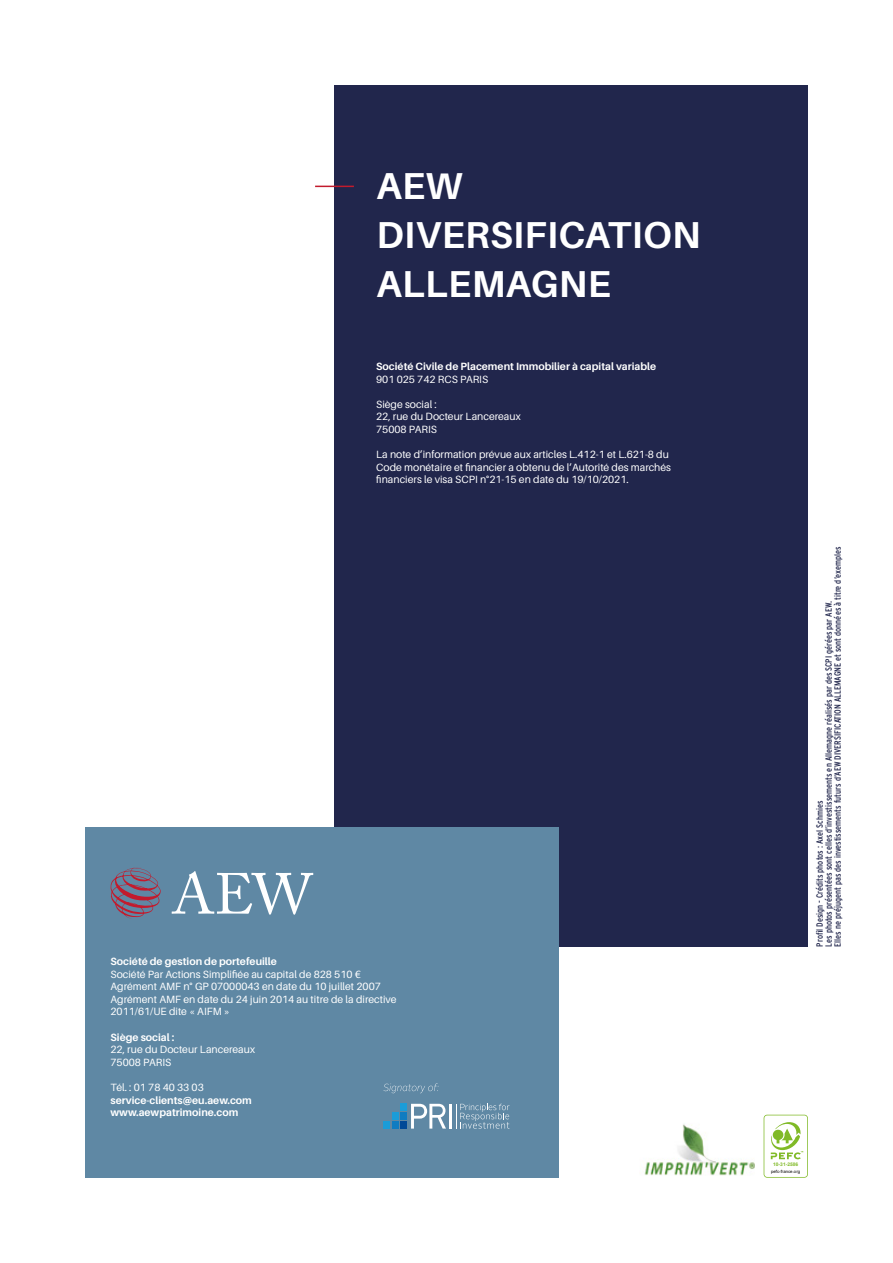
<style>
.page{position:relative;width:893px;height:1263px;background:#fff}
.page>*{position:absolute;margin:0;border:0;box-sizing:border-box;transform-origin:0 0}
.t1{font:700 37.5px/48.8px "Aileron";letter-spacing:.01em;color:#fff}
.t2{font:10.5px/12.6px "Aileron";color:#fff}
.t3{font:700 10.5px/12.6px "Aileron";color:#fff}
.t4{font:9px/9px "Interstate Cond";color:#21264c}
.t5{font:700 4.95px "Arial";color:#80ba27}
.t6{font:4.35px "Arial";color:#000}
</style>
<div class="page">
<div style="left:334px;top:85px;width:474px;height:862px;background:#21264c"></div>
<img style="left:644px;top:1124px;width:111px;height:52px">
<div style="left:764px;top:1115px;width:44px;height:63px;background:#9bc855;border-radius:4px"></div>
<div style="left:764px;top:1115px;width:43px;height:62px;background:#fff;border-radius:3px"></div>
<svg style="left:770px;top:1122px;width:33px;height:37px"></svg>
<div style="left:85px;top:828px;width:473px;height:350px;background:#5f88a4"></div>
<svg style="left:172px;top:871px;width:141px;height:44px"></svg>
<svg style="left:110px;top:867px;width:51px;height:52px"></svg>
<div style="left:400px;top:1104px;width:7px;height:7px;background:#1a9cd8"></div>
<div style="left:400px;top:1113px;width:7px;height:7px;background:#107cc1"></div>
<div style="left:400px;top:1121px;width:7px;height:7px;background:#004997"></div>
<div style="left:392px;top:1113px;width:7px;height:7px;background:#1a9cd8"></div>
<div style="left:392px;top:1121px;width:7px;height:7px;background:#107cc1"></div>
<div style="left:384px;top:1121px;width:6px;height:7px;background:#1a9cd8"></div>
<svg style="left:411px;top:1104px;width:35px;height:24px"></svg>
<hr style="left:449px;top:1104px;width:3px;height:24px;background:#fff">
<svg style="left:456px;top:1104px;width:53px;height:25px"></svg>
<svg style="left:383px;top:1083px;width:55px;height:10px"></svg>
<hr style="left:315px;top:186px;width:39px;height:1px;background:#c21b2d">
<h1 class="t1" style="left:376px;top:162px;width:326px">AEW<br>DIVERSIFICATION<br>ALLEMAGNE</h1>
<p class="t3" style="left:376px;top:360px;width:282px">Société Civile de Placement Immobilier à capital variable</p>
<p class="t2" style="left:376px;top:373px;width:113px">901 025 742 RCS PARIS</p>
<p class="t2" style="left:376px;top:398px;width:146px">Siège social :<br>22, rue du Docteur Lancereaux<br>75008 PARIS</p>
<p class="t2" style="left:376px;top:448px;width:296px">La note d’information prévue aux articles L.412-1 et L.621-8 du<br>Code monétaire et financier a obtenu de l’Autorité des marchés financiers le visa SCPI n°21-15 en date du 19/10/2021.</p>
<p class="t3" style="left:111px;top:955px;width:168px">Société de gestion de portefeuille</p>
<p class="t2" style="left:111px;top:968px;width:288px">Société Par Actions Simplifiée au capital de 828 510 € Agrément AMF n° GP 07000043 en date du 10 juillet 2007<br>Agrément AMF en date du 24 juin 2014 au titre de la directive 2011/61/UE dite « AIFM »</p>
<p class="t3" style="left:111px;top:1030px;width:65px">Siège social :</p>
<p class="t2" style="left:111px;top:1043px;width:146px">22, rue du Docteur Lancereaux<br>75008 PARIS</p>
<p class="t2" style="left:111px;top:1081px;width:95px">Tél. : 01 78 40 33 03</p>
<p class="t3" style="left:111px;top:1093px;width:143px">service-clients@eu.aew.com www.aewpatrimoine.com</p>
<p class="t4" style="left:815px;top:947px;width:402px;rotate:-90deg">Profil Design - Crédits photos : Axel Schmies<br>Les photos présentées sont celles d’investissements en Allemagne réalisés par des SCPI gérées par AEW.<br>Elles ne préjugent pas des investissements futurs d’AEW DIVERSIFICATION ALLEMAGNE et sont données à titre d’exemples</p>
<p class="t5" style="left:773px;top:1160px;width:27px">10-31-2586</p>
<p class="t6" style="left:771px;top:1168px;width:31px">pefc-france.org</p>
</div>
